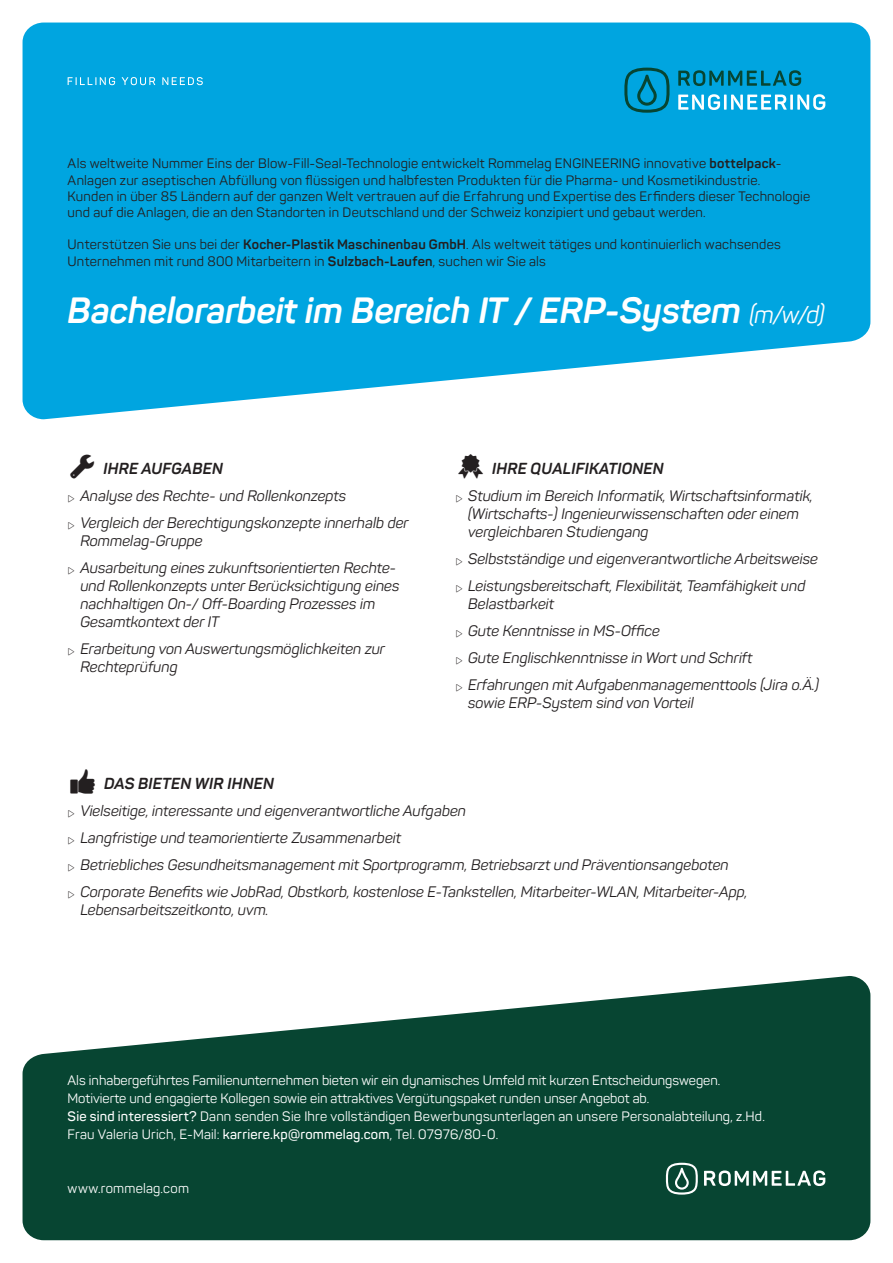
<style>
.page{position:relative;width:893px;height:1263px;background:#fff}
.page>*{position:absolute;margin:0;border:0;box-sizing:border-box;transform-origin:0 0}
.t1{font:italic 700 36px "Panton";letter-spacing:-.005em;color:#fff}
.t2{font:italic 700 15.75px "Panton";letter-spacing:.01em;color:#231f20}
.t3{font:italic 15px/18px "Panton";color:#231f20}
.t4{font:13.5px/16.2px "Panton";letter-spacing:.015em;color:#231f20}
.t5{font:13.5px "Panton";color:#fff}
.s1{font-weight:700}
.s2{font-weight:400;font-size:24px}
.s3{font-weight:600}
</style>
<div class="page">
<svg style="left:23px;top:23px;width:847px;height:396px;background:#19aee3"></svg>
<svg style="left:68px;top:77px;width:135px;height:8px"></svg>
<svg style="left:678px;top:70px;width:123px;height:16px;background:#027e9a"></svg>
<svg style="left:678px;top:94px;width:42px;height:16px"></svg>
<hr style="left:724px;top:95px;width:3px;height:15px;background:#fff">
<svg style="left:731px;top:95px;width:56px;height:15px"></svg>
<hr style="left:790px;top:95px;width:3px;height:15px;background:#fff">
<svg style="left:797px;top:94px;width:28px;height:16px"></svg>
<svg style="left:624px;top:68px;width:45px;height:45px;background:#0287aa"></svg>
<svg style="left:23px;top:976px;width:847px;height:264px;fill:#074532"></svg>
<svg style="left:704px;top:1170px;width:121px;height:16px"></svg>
<svg style="left:666px;top:1163px;width:32px;height:31px"></svg>
<p class="t4" style="left:68px;top:155px;width:744px">Als weltweite Nummer Eins der Blow-Fill-Seal-Technologie entwickelt Rommelag ENGINEERING innovative <span class="s1">bottelpack</span>-Anlagen zur aseptischen Abfüllung von flüssigen und halbfesten Produkten für die Pharma- und Kosmetikindustrie.<br>Kunden in über 85 Ländern auf der ganzen Welt vertrauen auf die Erfahrung und Expertise des Erfinders dieser Technologie und auf die Anlagen, die an den Standorten in Deutschland und der Schweiz konzipiert und gebaut werden.</p>
<p class="t4" style="left:68px;top:236px;width:715px">Unterstützen Sie uns bei der <span class="s1">Kocher-Plastik Maschinenbau GmbH</span>. Als weltweit tätiges und kontinuierlich wachsendes<br>Unternehmen mit rund 800 Mitarbeitern in <span class="s1">Sulzbach-Laufen</span>, suchen wir Sie als</p>
<p class="t1" style="left:68px;top:287px;width:758px">Bachelorarbeit im Bereich IT / ERP-System <span class="s2">(m/w/d)</span></p>
<p class="t2" style="left:103px;top:458px;width:121px">IHRE AUFGABEN</p>
<p class="t3" style="left:80px;top:486px;width:267px">Analyse des Rechte- und Rollenkonzepts</p>
<p class="t3" style="left:80px;top:513px;width:330px">Vergleich der Berechtigungskonzepte innerhalb der<br>Rommelag-Gruppe</p>
<p class="t3" style="left:80px;top:558px;width:321px">Ausarbeitung eines zukunftsorientierten Rechte&shy;und Rollenkonzepts unter Berücksichtigung eines nachhaltigen On-/ Off-Boarding Prozesses im Gesamtkontext der IT</p>
<p class="t3" style="left:80px;top:639px;width:306px">Erarbeitung von Auswertungsmöglichkeiten zur<br>Rechteprüfung</p>
<p class="t2" style="left:492px;top:458px;width:173px">IHRE QUALIFIKATIONEN</p>
<p class="t3" style="left:468px;top:486px;width:346px">Studium im Bereich Informatik, Wirtschaftsinformatik, (Wirtschafts-) Ingenieurwissenschaften oder einem vergleichbaren Studiengang</p>
<p class="t3" style="left:468px;top:549px;width:351px">Selbstständige und eigenverantwortliche Arbeitsweise</p>
<p class="t3" style="left:468px;top:576px;width:339px">Leistungsbereitschaft, Flexibilität, Teamfähigkeit und<br>Belastbarkeit</p>
<p class="t3" style="left:468px;top:621px;width:193px">Gute Kenntnisse in MS-Office</p>
<p class="t3" style="left:468px;top:648px;width:286px">Gute Englischkenntnisse in Wort und Schrift</p>
<p class="t3" style="left:468px;top:675px;width:352px">Erfahrungen mit Aufgabenmanagementtools (Jira o.Ä.) sowie ERP-System sind von Vorteil</p>
<p class="t2" style="left:104px;top:774px;width:172px">DAS BIETEN WIR IHNEN</p>
<p class="t3" style="left:80px;top:802px;width:387px">Vielseitige, interessante und eigenverantwortliche Aufgaben</p>
<p class="t3" style="left:80px;top:829px;width:322px">Langfristige und teamorientierte Zusammenarbeit</p>
<p class="t3" style="left:80px;top:856px;width:650px">Betriebliches Gesundheitsmanagement mit Sportprogramm, Betriebsarzt und Präventionsangeboten</p>
<p class="t3" style="left:80px;top:883px;width:669px">Corporate Benefits wie JobRad, Obstkorb, kostenlose E-Tankstellen, Mitarbeiter-WLAN, Mitarbeiter-App,<br>Lebensarbeitszeitkonto, uvm.</p>
<p class="t5" style="left:68px;top:1072px;width:654px">Als inhabergeführtes Familienunternehmen bieten wir ein dynamisches Umfeld mit kurzen Entscheidungswegen.</p>
<p class="t5" style="left:68px;top:1090px;width:583px">Motivierte und engagierte Kollegen sowie ein attraktives Vergütungspaket runden unser Angebot ab.</p>
<p class="t5" style="left:68px;top:1108px;width:699px"><span class="s3">Sie sind interessiert?</span> Dann senden Sie Ihre vollständigen Bewerbungsunterlagen an unsere Personalabteilung, z.Hd.</p>
<p class="t5" style="left:68px;top:1126px;width:432px">Frau Valeria Urich, E-Mail: <span class="s3">karriere.kp@rommelag.com</span>, Tel. 07976/80-0.</p>
<p class="t5" style="left:68px;top:1180px;width:123px">www.rommelag.com</p>
</div>
